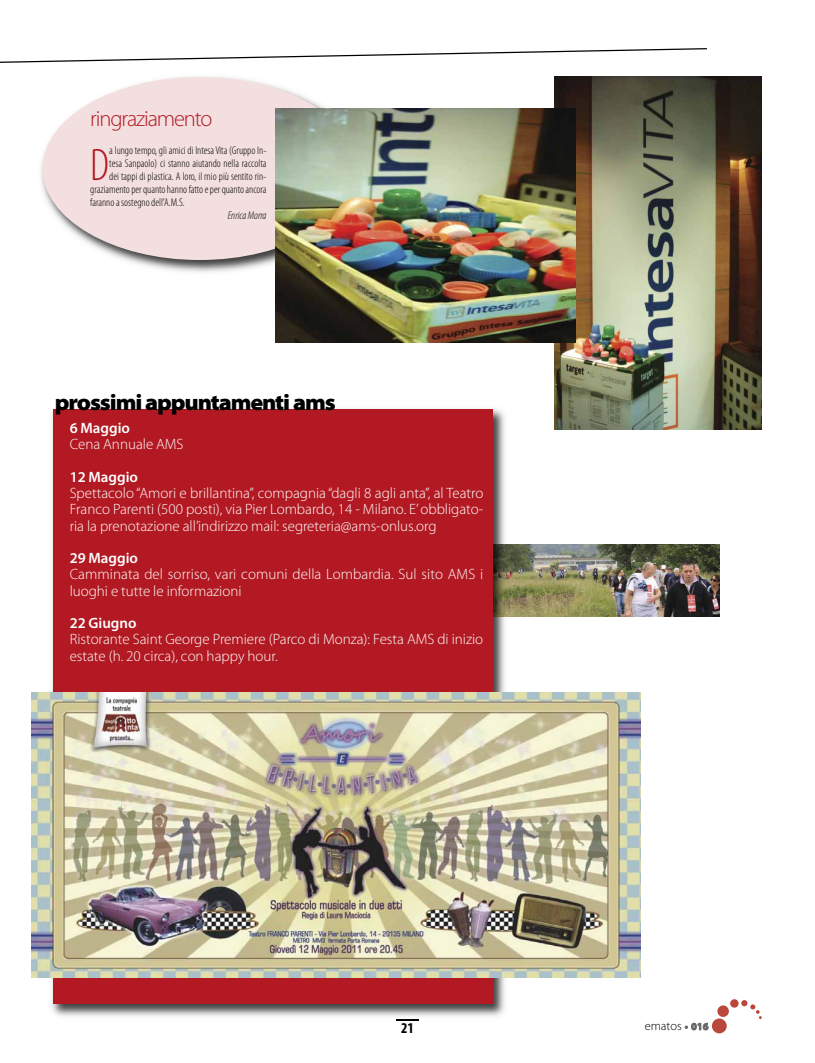
<style>
.page{position:relative;width:815px;height:1063px;background:#fff}
.page>*{position:absolute;margin:0;border:0;box-sizing:border-box;transform-origin:0 0}
.t1{font:300 condensed 45.88px "Myriad Pro";color:#b21922}
.t2{font:900 semi-expanded 22.5px "Myriad Pro";letter-spacing:-.05em;color:#000}
.t3{font:300 22.5px "Myriad Pro";letter-spacing:-.05em;color:#b21922}
.t4{font:300 15px/16.2px "Myriad Pro";color:#fff}
.t5{font:600 15px "Myriad Pro";color:#fff}
.t6{font:700 condensed 15px "Myriad Pro";color:#000}
.t7{font:300 12.5px "Myriad Pro";color:#000}
.t8{font:300 condensed 11.25px "Myriad Pro";color:#000}
.t9{font:italic 300 condensed 11.25px "Myriad Pro";letter-spacing:-.005em;color:#000}
.s1{font-weight:600;font-size:10px;color:#666}
.s2{font-weight:700;font-size:10px;color:#666}
</style>
<div class="page">
<img style="left:509px;top:544px;width:210px;height:73px">
<div style="left:712px;top:1019px;width:15px;height:14px;background:#ba473b;border-radius:50%"></div>
<div style="left:717px;top:1005px;width:12px;height:12px;background:#ba473b;border-radius:50%"></div>
<div style="left:730px;top:999px;width:9px;height:9px;background:#ba473b;border-radius:50%"></div>
<svg style="left:741px;top:1000px;width:21px;height:19px"></svg>
<svg style="left:0;top:48px;width:707px;height:15px"></svg>
<img style="left:41px;top:77px;width:332px;height:196px">
<div style="left:42px;top:77px;width:315px;height:183px;background:#f4dfe0;border-radius:50%"></div>
<img style="left:554px;top:76px;width:208px;height:353px">
<img style="left:275px;top:109px;width:300px;height:234px">
<img style="left:48px;top:409px;width:461px;height:611px">
<img style="left:493px;top:544px;width:16px;height:73px">
<svg style="left:397px;top:1020px;width:21px;height:1px"></svg>
<div style="left:53px;top:410px;width:440px;height:594px;background:#b21922"></div>
<img style="left:32px;top:692px;width:608px;height:285px">
<h2 class="t3" style="left:90px;top:110px;width:124px">ringraziamento</h2>
<h1 class="t1" style="left:90px;top:148px;width:21px">D</h1>
<p class="t8" style="left:109px;top:146px;width:159px">a lungo tempo, gli amici di Intesa Vita (Gruppo In-</p>
<p class="t8" style="left:109px;top:159px;width:159px">tesa Sanpaolo) ci stanno aiutando nella raccolta</p>
<p class="t8" style="left:109px;top:172px;width:159px">dei tappi di plastica. A loro, il mio più sentito rin-</p>
<p class="t8" style="left:90px;top:185px;width:178px">graziamento per quanto hanno fatto e per quanto ancora</p>
<p class="t8" style="left:90px;top:198px;width:96px">faranno a sostegno dell’A.M.S.</p>
<p class="t9" style="left:228px;top:208px;width:40px">Enrica Morra</p>
<h2 class="t2" style="left:55px;top:393px;width:282px">prossimi appuntamenti ams</h2>
<p class="t5" style="left:70px;top:422px;width:62px">6 Maggio</p>
<p class="t4" style="left:70px;top:437px;width:115px">Cena Annuale AMS</p>
<p class="t5" style="left:70px;top:471px;width:70px">12 Maggio</p>
<p class="t4" style="left:70px;top:486px;width:415px;text-align:justify">Spettacolo “Amori e brillantina”, compagnia “dagli 8 agli anta”, al Teatro Franco Parenti (500 posti), via Pier Lombardo, 14 - Milano. E’ obbligato&shy;ria la prenotazione all’indirizzo mail: segreteria@ams-onlus.org</p>
<p class="t5" style="left:70px;top:552px;width:70px">29 Maggio</p>
<p class="t4" style="left:70px;top:567px;width:415px">Camminata del sorriso, vari comuni della Lombardia. Sul sito AMS i luoghi e tutte le informazioni</p>
<p class="t5" style="left:70px;top:617px;width:68px">22 Giugno</p>
<p class="t4" style="left:70px;top:632px;width:415px">Ristorante Saint George Premiere (Parco di Monza): Festa AMS di inizio estate (h. 20 circa), con happy hour.</p>
<p class="t6" style="left:401px;top:1019px;width:14px">21</p>
<p class="t7" style="left:645px;top:1021px;width:65px">ematos <span class="s1">•</span> <span class="s2">016</span></p>
</div>
